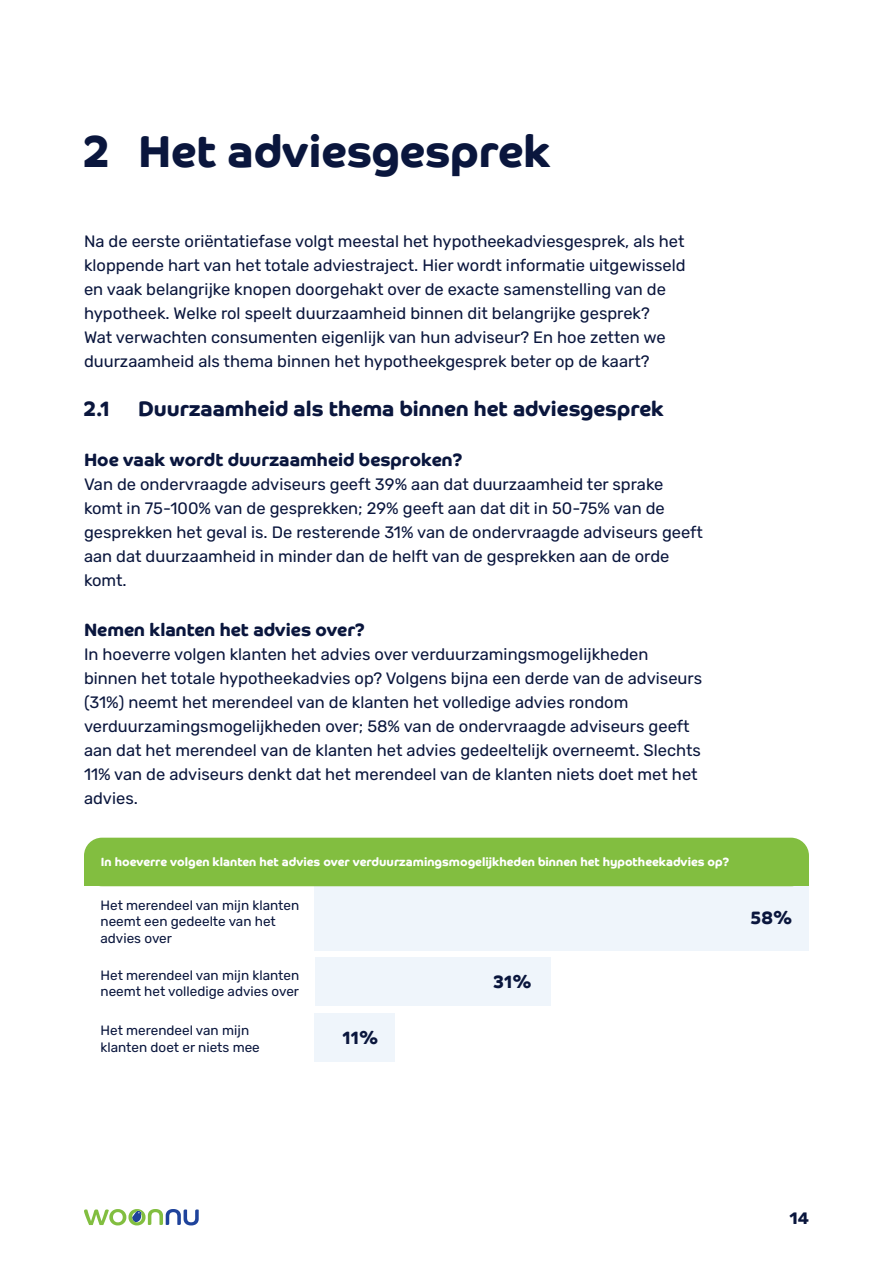
<style>
.page{position:relative;width:893px;height:1263px;background:#fff}
.page>*{position:absolute;margin:0;border:0;box-sizing:border-box;transform-origin:0 0}
.t1{font:700 45px "Co Headline";color:#0a163d}
.t2{font:700 21px "Co Headline";color:#0a163d}
.t3{font:700 18px "Co Headline";color:#0a163d}
.t4{font:16.5px/24px "Rubik";color:#0a163d}
.t5{font:700 16.5px "Rubik";color:#0a163d}
.t6{font:13.5px/16.5px "Rubik";color:#0a163d}
.t7{font:700 12px "Co Headline";color:#fff}
</style>
<div class="page">
<svg style="left:84px;top:1209px;width:115px;height:16px"></svg>
<div style="left:315px;top:885px;width:494px;height:65px;background:#eff5fb"></div>
<div style="left:315px;top:958px;width:236px;height:48px;background:#eff5fb"></div>
<div style="left:315px;top:1013px;width:80px;height:48px;background:#eff5fb"></div>
<div style="left:84px;top:838px;width:725px;height:48px;background:#82be40;border-radius:18px"></div>
<div style="left:84px;top:867px;width:725px;height:19px;background:#82be40"></div>
<h1 class="t1" style="left:84px;top:125px;width:468px">2 Het adviesgesprek</h1>
<p class="t4" style="left:84px;top:230px;width:603px">Na de eerste oriëntatiefase volgt meestal het hypotheekadviesgesprek, als het kloppende hart van het totale adviestraject. Hier wordt informatie uitgewisseld en vaak belangrijke knopen doorgehakt over de exacte samenstelling van de hypotheek. Welke rol speelt duurzaamheid binnen dit belangrijke gesprek?<br>Wat verwachten consumenten eigenlijk van hun adviseur? En hoe zetten we duurzaamheid als thema binnen het hypotheekgesprek beter op de kaart?</p>
<p class="t2" style="left:84px;top:397px;width:28px">2.1</p>
<p class="t2" style="left:138px;top:397px;width:527px">Duurzaamheid als thema binnen het adviesgesprek</p>
<p class="t3" style="left:84px;top:449px;width:380px">Hoe vaak wordt duurzaamheid besproken?</p>
<p class="t4" style="left:84px;top:473px;width:621px">Van de ondervraagde adviseurs geeft 39% aan dat duurzaamheid ter sprake komt in 75-100% van de gesprekken; 29% geeft aan dat dit in 50-75% van de gesprekken het geval is. De resterende 31% van de ondervraagde adviseurs geeft aan dat duurzaamheid in minder dan de helft van de gesprekken aan de orde komt.</p>
<p class="t3" style="left:84px;top:619px;width:283px">Nemen klanten het advies over?</p>
<p class="t4" style="left:84px;top:642px;width:620px">In hoeverre volgen klanten het advies over verduurzamingsmogelijkheden binnen het totale hypotheekadvies op? Volgens bijna een derde van de adviseurs (31%) neemt het merendeel van de klanten het volledige advies rondom verduurzamingsmogelijkheden over; 58% van de ondervraagde adviseurs geeft aan dat het merendeel van de klanten het advies gedeeltelijk overneemt. Slechts 11% van de adviseurs denkt dat het merendeel van de klanten niets doet met het advies.</p>
<p class="t7" style="left:101px;top:855px;width:630px">In hoeverre volgen klanten het advies over verduurzamingsmogelijkheden binnen het hypotheekadvies op?</p>
<p class="t6" style="left:100px;top:897px;width:200px">Het merendeel van mijn klanten neemt een gedeelte van het advies over</p>
<p class="t6" style="left:100px;top:967px;width:200px">Het merendeel van mijn klanten neemt het volledige advies over</p>
<p class="t6" style="left:100px;top:1023px;width:161px">Het merendeel van mijn klanten doet er niets mee</p>
<p class="t3" style="left:342px;top:1027px;width:37px">11%</p>
<p class="t3" style="left:494px;top:971px;width:39px">31%</p>
<p class="t3" style="left:751px;top:907px;width:43px">58%</p>
<p class="t5" style="left:789px;top:1209px;width:21px">14</p>
</div>
